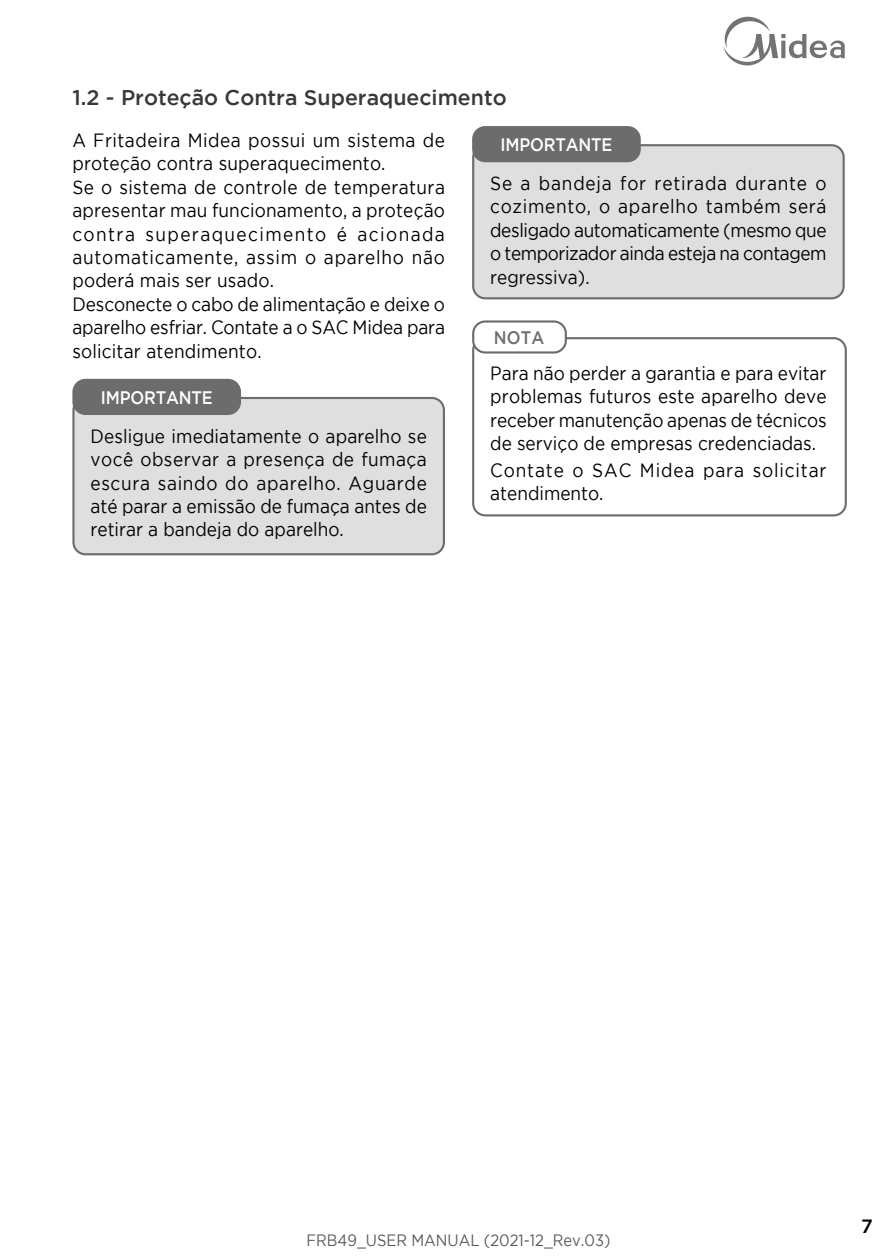
<style>
.page{position:relative;width:893px;height:1259px;background:#fff}
.page>*{position:absolute;margin:0;border:0;box-sizing:border-box;transform-origin:0 0}
.t1{font:500 21.3px "Gotham";color:#383838}
.t2{font:19.2px/23.4px "Gotham";letter-spacing:.01em;color:#000;text-align:justify;scale:.9 1}
.t3{font:19.2px/23.4px "Gotham";letter-spacing:.05em;color:#000;scale:.9 1}
.t4{font:500 19.2px "Gotham";color:#000}
.t5{font:500 18px "Gotham";letter-spacing:-.01em;color:#fff;scale:.9 1}
.t6{font:500 18px "Gotham";color:#6d6d6d;scale:.9 1}
.t7{font:16.5px "Gotham";color:#595959;scale:.9 1}
</style>
<div class="page">
<svg style="left:723px;top:17px;width:122px;height:48px"></svg>
<div style="left:472px;top:337px;width:375px;height:179px;border:2px solid #6c6c6c;border-radius:12px"></div>
<div style="left:473px;top:321px;width:93px;height:31px;background:#fff;border-radius:12px"></div>
<div style="left:472px;top:320px;width:95px;height:33px;border:2px solid #6c6c6c;border-radius:12px"></div>
<div style="left:473px;top:145px;width:371px;height:153px;background:#dfdfdf;border-radius:12px"></div>
<div style="left:472px;top:144px;width:373px;height:155px;border:2px solid #6c6c6c;border-radius:12px"></div>
<div style="left:473px;top:127px;width:167px;height:34px;background:#6c6c6c;border-radius:12px"></div>
<div style="left:472px;top:126px;width:169px;height:36px;border:2px solid #6c6c6c;border-radius:12px"></div>
<div style="left:73px;top:398px;width:371px;height:156px;background:#dfdfdf;border-radius:12px"></div>
<div style="left:72px;top:397px;width:373px;height:158px;border:2px solid #6c6c6c;border-radius:12px"></div>
<div style="left:73px;top:380px;width:167px;height:34px;background:#6c6c6c;border-radius:12px"></div>
<div style="left:72px;top:379px;width:169px;height:36px;border:2px solid #6c6c6c;border-radius:12px"></div>
<p class="t1" style="left:72px;top:90px;width:436px">1.2 - Proteção Contra Superaquecimento</p>
<p class="t2" style="left:72px;top:130px;width:415px;text-align:left">A Fritadeira Midea possui um sistema de proteção contra superaquecimento.<br>Se o sistema de controle de temperatura apresentar mau funcionamento, a proteção contra superaquecimento é acionada automaticamente, assim o aparelho não poderá mais ser usado.<br>Desconecte o cabo de alimentação e deixe o aparelho esfriar. Contate a o SAC Midea para solicitar atendimento.</p>
<p class="t5" style="left:101px;top:390px;width:126px">IMPORTANTE</p>
<p class="t2" style="left:90px;top:425px;width:375px">Desligue imediatamente o aparelho se você observar a presença de fumaça escura saindo do aparelho. Aguarde até parar a emissão de fumaça antes de retirar a bandeja do aparelho.</p>
<p class="t5" style="left:500px;top:138px;width:126px">IMPORTANTE</p>
<p class="t2" style="left:490px;top:173px;width:375px">Se a bandeja for retirada durante o cozimento, o aparelho também será desligado automaticamente (mesmo que o temporizador ainda esteja na contagem regressiva).</p>
<p class="t6" style="left:494px;top:330px;width:57px">NOTA</p>
<p class="t2" style="left:490px;top:363px;width:375px">Para não perder a garantia e para evitar problemas futuros este aparelho deve receber manutenção apenas de técnicos de serviço de empresas credenciadas.</p>
<p class="t3" style="left:490px;top:459px;width:375px">Contate o SAC Midea para solicitar atendimento.</p>
<p class="t7" style="left:307px;top:1233px;width:339px">FRB49_USER MANUAL (2021-12_Rev.03)</p>
<p class="t4" style="left:861px;top:1219px;width:13px">7</p>
</div>
